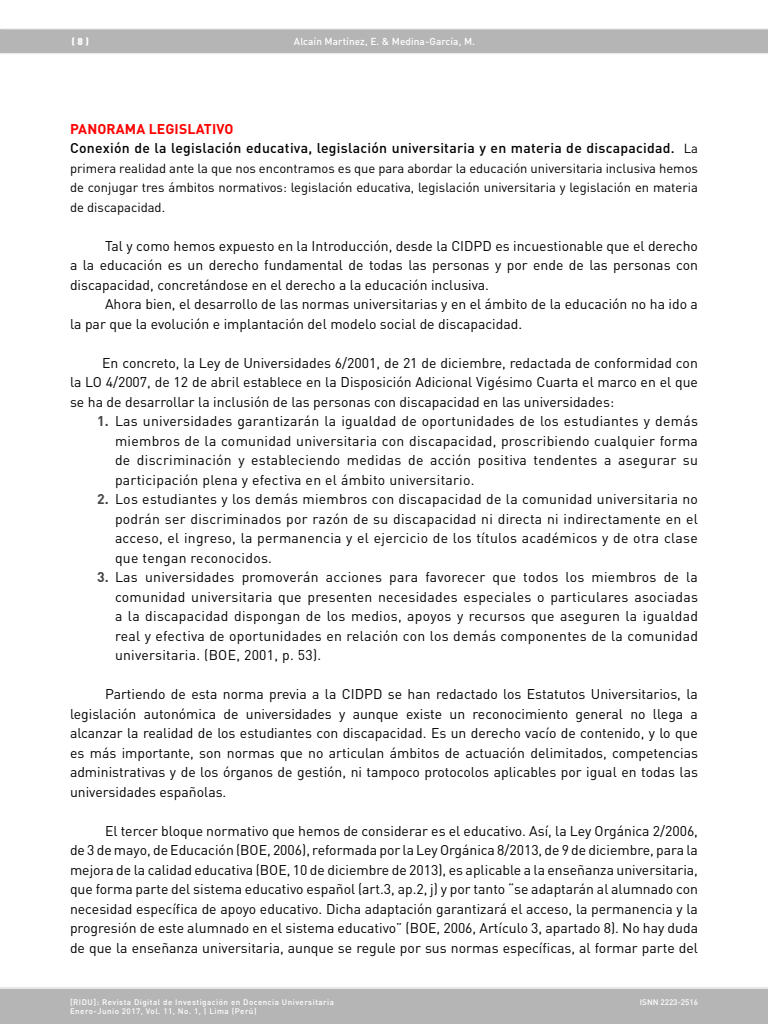
<style>
.page{position:relative;width:768px;height:1024px;background:#fff}
.page>*{position:absolute;margin:0;border:0;box-sizing:border-box;transform-origin:0 0}
.Normal{font:14px/19.5px "DIN Pro";color:#000;text-align:justify}
.sub_2{font:14px/19.5px "DIN Pro";letter-spacing:.02em;color:#000;text-align:justify}
.sub_2-2{font:500 14px "DIN Pro";letter-spacing:.02em;color:#000}
.sub_1_ok{font:700 14px "DIN Pro";letter-spacing:.01em;color:#fe0000}
.sub_2-3{font:13px/19.5px "DIN Pro";color:#000;text-align:justify}
.t1{font:500 10px "DIN Pro";letter-spacing:.01em;color:#fff}
.t2{font:900 10px "DIN Pro";color:#fff}
.t3{font:500 8px/9px "DIN Pro";letter-spacing:.06em;color:#fff}
.t4{font:500 8px "DIN Pro";color:#fff}
.s1{font-weight:400;font-size:13px}
.s2{font-weight:700;color:#484745}
</style>
<div class="page">
<div style="left:0;top:29px;width:768px;height:24px;background:#b6b5b5"></div>
<hr style="left:0;top:53px;width:768px;height:1px;background:#e7e7e8">
<hr style="left:1px;top:29px;width:767px;height:1px;background:#e7e7e8">
<div style="left:0;top:988px;width:768px;height:36px;background:#b6b5b5"></div>
<hr style="left:0;top:987px;width:768px;height:2px;background:#e7e7e8">
<p class="t2" style="left:72px;top:35px;width:19px">( 8 )</p>
<p class="t1" style="left:294px;top:35px;width:183px">Alcaín Martínez, E. &amp; Medina-García, M.</p>
<p class="sub_1_ok" style="left:70px;top:119px;width:165px">PANORAMA LEGISLATIVO</p>
<p class="sub_2-2" style="left:70px;top:138px;width:630px">Conexión de la legislación educativa, legislación universitaria y en materia de discapacidad. <span class="s1">La</span></p>
<p class="sub_2-3" style="left:70px;top:158px;width:630px">primera realidad ante la que nos encontramos es que para abordar la educación universitaria inclusiva hemos de conjugar tres ámbitos normativos: legislación educativa, legislación universitaria y legislación en materia de discapacidad.</p>
<p class="Normal" style="left:70px;top:235px;width:630px;text-indent:35px">Tal y como hemos expuesto en la Introducción, desde la CIDPD es incuestionable que el derecho a la educación es un derecho fundamental de todas las personas y por ende de las personas con discapacidad, concretándose en el derecho a la educación inclusiva.</p>
<p class="Normal" style="left:70px;top:294px;width:630px;text-indent:35px">Ahora bien, el desarrollo de las normas universitarias y en el ámbito de la educación no ha ido a la par que la evolución e implantación del modelo social de discapacidad.</p>
<p class="Normal" style="left:70px;top:352px;width:630px;text-indent:32px">En concreto, la Ley de Universidades 6/2001, de 21 de diciembre, redactada de conformidad con la LO 4/2007, de 12 de abril establece en la Disposición Adicional Vigésimo Cuarta el marco en el que se ha de desarrollar la inclusión de las personas con discapacidad en las universidades:</p>
<p class="sub_2" style="left:115px;top:411px;width:585px;text-indent:-18px"><span class="s2">1.</span> Las universidades garantizarán la igualdad de oportunidades de los estudiantes y demás miembros de la comunidad universitaria con discapacidad, proscribiendo cualquier forma de discriminación y estableciendo medidas de acción positiva tendentes a asegurar su participación plena y efectiva en el ámbito universitario.</p>
<p class="sub_2" style="left:115px;top:489px;width:585px;text-indent:-18px"><span class="s2">2.</span> Los estudiantes y los demás miembros con discapacidad de la comunidad universitaria no podrán ser discriminados por razón de su discapacidad ni directa ni indirectamente en el acceso, el ingreso, la permanencia y el ejercicio de los títulos académicos y de otra clase que tengan reconocidos.</p>
<p class="sub_2" style="left:115px;top:567px;width:585px;text-indent:-18px"><span class="s2">3.</span> Las universidades promoverán acciones para favorecer que todos los miembros de la comunidad universitaria que presenten necesidades especiales o particulares asociadas a la discapacidad dispongan de los medios, apoyos y recursos que aseguren la igualdad real y efectiva de oportunidades en relación con los demás componentes de la comunidad universitaria. (BOE, 2001, p. 53).</p>
<p class="Normal" style="left:70px;top:684px;width:630px;text-indent:35px">Partiendo de esta norma previa a la CIDPD se han redactado los Estatutos Universitarios, la legislación autonómica de universidades y aunque existe un reconocimiento general no llega a alcanzar la realidad de los estudiantes con discapacidad. Es un derecho vacío de contenido, y lo que es más importante, son normas que no articulan ámbitos de actuación delimitados, competencias administrativas y de los órganos de gestión, ni tampoco protocolos aplicables por igual en todas las universidades españolas.</p>
<p class="Normal" style="left:70px;top:820px;width:630px;text-indent:35px">El tercer bloque normativo que hemos de considerar es el educativo. Así, la Ley Orgánica 2/2006, de 3 de mayo, de Educación (BOE, 2006), reformada por la Ley Orgánica 8/2013, de 9 de diciembre, para la mejora de la calidad educativa (BOE, 10 de diciembre de 2013), es aplicable a la enseñanza universitaria, que forma parte del sistema educativo español (art.3, ap.2, j) y por tanto “se adaptarán al alumnado con necesidad específica de apoyo educativo. Dicha adaptación garantizará el acceso, la permanencia y la progresión de este alumnado en el sistema educativo” (BOE, 2006, Artículo 3, apartado 8). No hay duda de que la enseñanza universitaria, aunque se regule por sus normas específicas, al formar parte del</p>
<p class="t3" style="left:70px;top:997px;width:266px">[RIDU]: Revista Digital de Investigación en Docencia Universitaria<br>Enero-Junio 2017, Vol. 11, No. 1, | Lima (Perú)</p>
<p class="t4" style="left:640px;top:997px;width:60px">ISNN 2223-2516</p>
</div>
